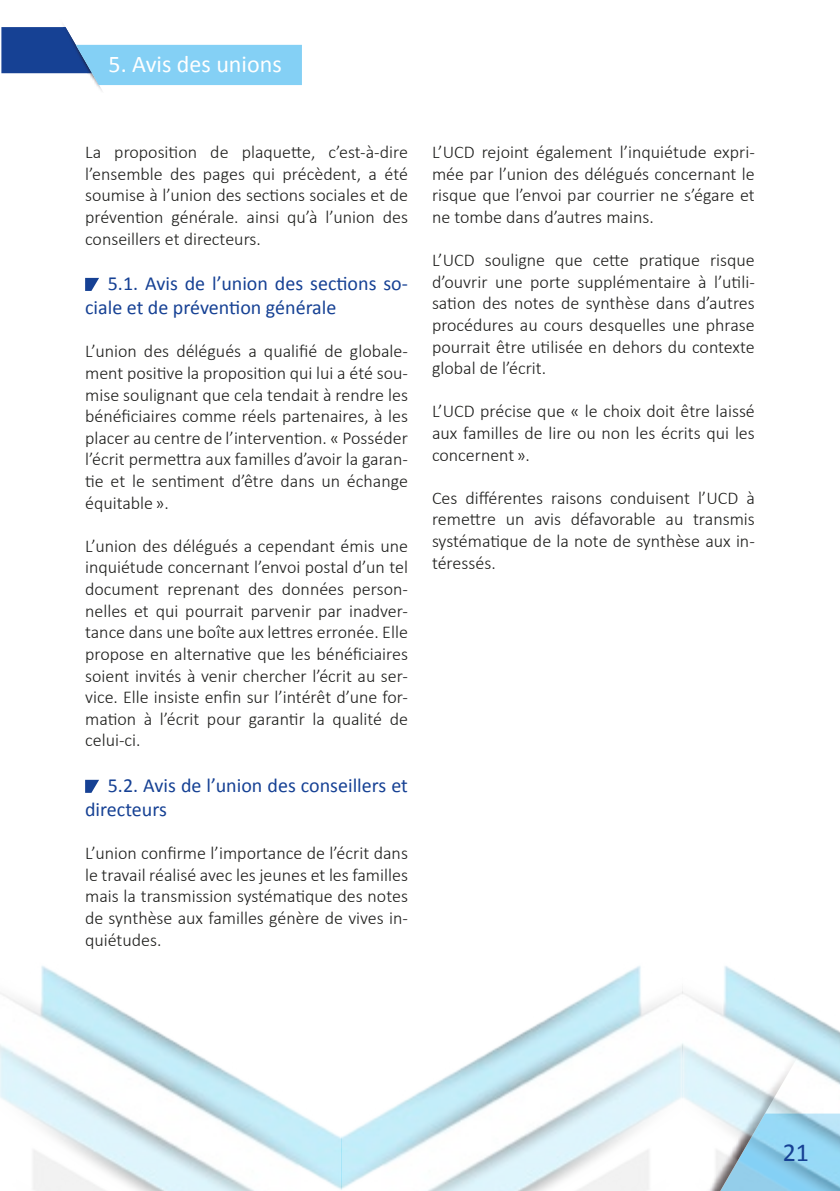
<style>
.page{position:relative;width:840px;height:1191px;background:#fff}
.page>*{position:absolute;margin:0;border:0;box-sizing:border-box;transform-origin:0 0}
.t1{font:26px "Calibri";color:#164194}
.t2{font:24px "Calibri";color:#fff}
.t3{font:20px/24px "Calibri";color:#164194}
.t4{font:300 18px/21.6px "Calibri";color:#1d1d1b;text-align:justify}
</style>
<div class="page">
<img style="left:0;top:966px;width:839px;height:225px">
<img style="left:63px;top:24px;width:39px;height:67px">
<svg style="left:1px;top:27px;width:301px;height:58px"></svg>
<svg style="left:85px;top:278px;width:14px;height:13px"></svg>
<svg style="left:85px;top:780px;width:14px;height:13px"></svg>
<p class="t2" style="left:109px;top:49px;width:174px">5. Avis des unions</p>
<p class="t4" style="left:85px;top:140px;width:324px">La proposition de plaquette, c’est-à-dire l’ensemble des pages qui précèdent, a été soumise à l’union des sections sociales et de prévention générale. ainsi qu’à l’union des conseillers et directeurs.</p>
<p class="t3" style="left:85px;top:270px;width:324px;text-indent:23px">5.1. Avis de l’union des sections so&shy;ciale et de prévention générale</p>
<p class="t4" style="left:85px;top:340px;width:324px">L’union des délégués a qualifié de globale&shy;ment positive la proposition qui lui a été sou&shy;mise soulignant que cela tendait à rendre les bénéficiaires comme réels partenaires, à les placer au centre de l’intervention. « Posséder l’écrit permettra aux familles d’avoir la garan&shy;tie et le sentiment d’être dans un échange équitable».</p>
<p class="t4" style="left:85px;top:534px;width:324px">L’union des délégués a cependant émis une inquiétude concernant l’envoi postal d’un tel document reprenant des données person&shy;nelles et qui pourrait parvenir par inadver&shy;tance dans une boîte aux lettres erronée. Elle propose en alternative que les bénéficiaires soient invités à venir chercher l’écrit au ser&shy;vice. Elle insiste enfin sur l’intérêt d’une for&shy;mation à l’écrit pour garantir la qualité de celui-ci.</p>
<p class="t3" style="left:85px;top:772px;width:324px;text-indent:23px">5.2. Avis de l’union des conseillers et directeurs</p>
<p class="t4" style="left:85px;top:841px;width:324px">L’union confirme l’importance de l’écrit dans le travail réalisé avec les jeunes et les familles mais la transmission systématique des notes de synthèse aux familles génère de vives in&shy;quiétudes.</p>
<p class="t4" style="left:432px;top:140px;width:324px">L’UCD rejoint également l’inquiétude expri&shy;mée par l’union des délégués concernant le risque que l’envoi par courrier ne s’égare et ne tombe dans d’autres mains.</p>
<p class="t4" style="left:432px;top:248px;width:324px">L’UCD souligne que cette pratique risque d’ouvrir une porte supplémentaire à l’utili&shy;sation des notes de synthèse dans d’autres procédures au cours desquelles une phrase pourrait être utilisée en dehors du contexte global de l’écrit.</p>
<p class="t4" style="left:432px;top:400px;width:324px">L’UCD précise que « le choix doit être laissé aux familles de lire ou non les écrits qui les concernent ».</p>
<p class="t4" style="left:432px;top:486px;width:324px">Ces différentes raisons conduisent l’UCD à remettre un avis défavorable au transmis systématique de la note de synthèse aux in&shy;téressés.</p>
<h1 class="t1" style="left:782px;top:1136px;width:28px">21</h1>
</div>
